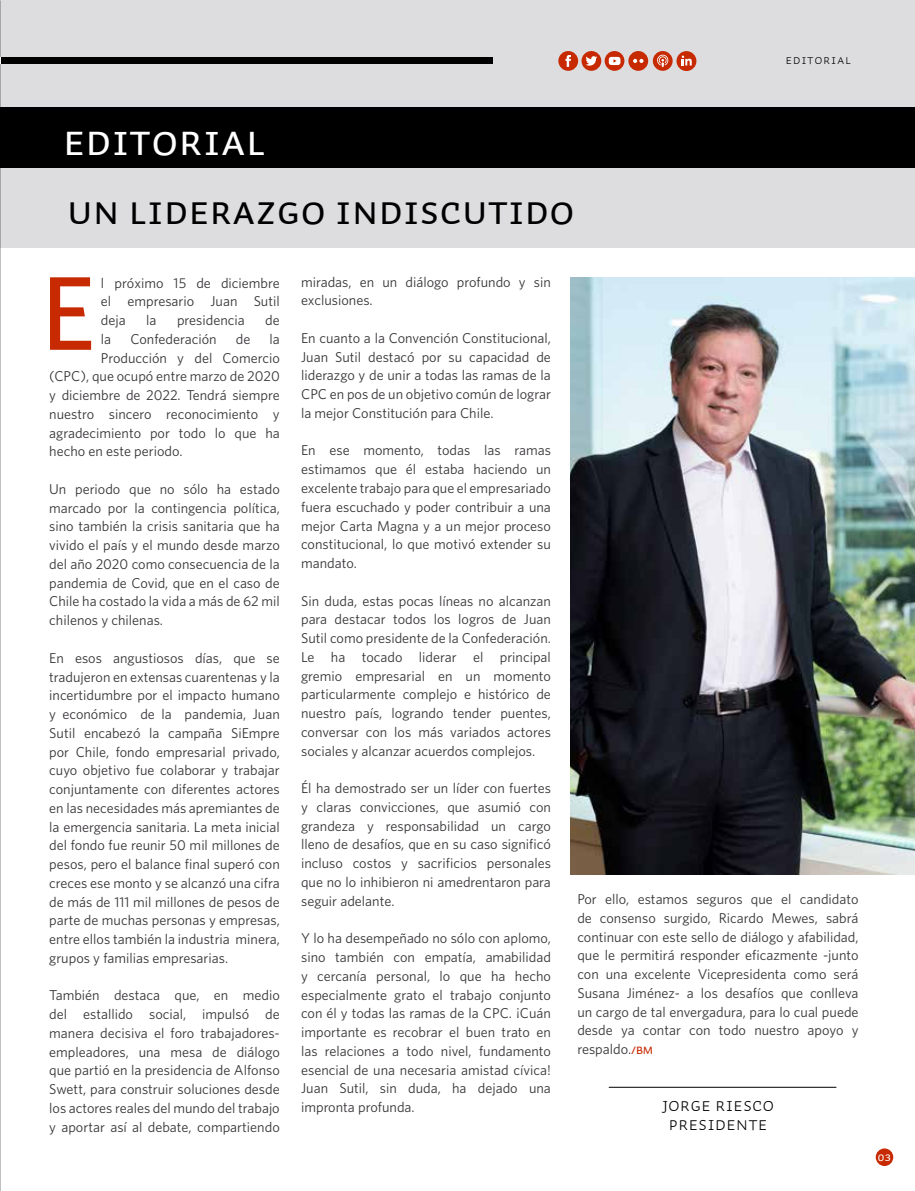
<style>
.page{position:relative;width:915px;height:1191px;background:#fff}
.page>*{position:absolute;margin:0;border:0;box-sizing:border-box;transform-origin:0 0}
.t1{font:45px "Auto 2 Regular Sm Cp";color:#fff}
.t2{font:42px "Auto 2 Regular Sm Cp";color:#000}
.t3{font:19.5px/19.5px "Auto 2 Light Sm Cp";color:#000;text-align:center}
.t4{font:14.25px/18.8px "Whitney";color:#373437;text-align:justify}
.t5{font:13.5px "Auto 2 Light Sm Cp";letter-spacing:.05em;color:#000}
.t6{font:12.75px "Auto 2 Regular Sm Cp";color:#fff}
.s1{font-family:"Auto 2 Regular Sm Cp";color:#c72901}
</style>
<div class="page">
<img style="left:570px;top:277px;width:344px;height:597px">
<div style="left:0;top:0;width:914px;height:247px;background:#dddcde"></div>
<div style="left:0;top:107px;width:914px;height:61px;background:#000"></div>
<div style="left:0;top:57px;width:492px;height:7px;background:#000"></div>
<div style="left:875px;top:1148px;width:17px;height:18px;background:#c72901;border-radius:50%"></div>
<div style="left:581px;top:51px;width:20px;height:20px;background:#c72901;border-radius:50%"></div>
<div style="left:628px;top:51px;width:20px;height:20px;background:#c72901;border-radius:50%"></div>
<svg style="left:585px;top:56px;width:12px;height:10px"></svg>
<div style="left:558px;top:51px;width:20px;height:20px;background:#c72901;border-radius:50%"></div>
<svg style="left:565px;top:55px;width:5px;height:12px"></svg>
<svg style="left:652px;top:51px;width:20px;height:20px"></svg>
<svg style="left:604px;top:51px;width:20px;height:20px"></svg>
<svg style="left:608px;top:57px;width:12px;height:8px"></svg>
<svg style="left:633px;top:59px;width:10px;height:4px"></svg>
<svg style="left:657px;top:55px;width:11px;height:12px"></svg>
<svg style="left:676px;top:51px;width:20px;height:20px"></svg>
<svg style="left:681px;top:56px;width:10px;height:9px"></svg>
<hr style="left:608px;top:1087px;width:228px;height:1px;background:#000">
<svg style="left:50px;top:277px;width:41px;height:73px"></svg>
<p class="t5" style="left:785px;top:51px;width:67px">EDITORIAL</p>
<h1 class="t1" style="left:63px;top:114px;width:204px">EDITORIAL</h1>
<h2 class="t2" style="left:67px;top:185px;width:509px">UN LIDERAZGO INDISCUTIDO</h2>
<p class="t4" style="left:101px;top:273px;width:180px">l próximo 15 de diciembre el empresario Juan Sutil deja</p>
<p class="t4" style="left:146px;top:310px;width:12px">la</p>
<p class="t4" style="left:177px;top:310px;width:69px">presidencia</p>
<p class="t4" style="left:265px;top:310px;width:16px">de</p>
<p class="t4" style="left:101px;top:329px;width:12px">la</p>
<p class="t4" style="left:130px;top:329px;width:88px">Confederación</p>
<p class="t4" style="left:236px;top:329px;width:16px">de</p>
<p class="t4" style="left:269px;top:329px;width:12px">la</p>
<p class="t4" style="left:101px;top:348px;width:180px">Producción y del Comercio</p>
<p class="t4" style="left:49px;top:367px;width:232px">(CPC), que ocupó entre marzo de 2020</p>
<p class="t4" style="left:49px;top:385px;width:232px">y diciembre de 2022. Tendrá siempre</p>
<p class="t4" style="left:49px;top:404px;width:232px">nuestro sincero reconocimiento y</p>
<p class="t4" style="left:49px;top:423px;width:232px">agradecimiento por todo lo que ha</p>
<p class="t4" style="left:49px;top:442px;width:135px">hecho en este periodo.</p>
<p class="t4" style="left:49px;top:479px;width:232px">Un periodo que no sólo ha estado marcado por la contingencia política, sino también la crisis sanitaria que ha vivido el país y el mundo desde marzo del año 2020 como consecuencia de la pandemia de Covid, que en el caso de Chile ha costado la vida a más de 62 mil chilenos y chilenas.</p>
<p class="t4" style="left:49px;top:648px;width:232px">En esos angustiosos días, que se tradujeron en extensas cuarentenas y la incertidumbre por el impacto humano y económico de la pandemia, Juan Sutil encabezó la campaña SiEmpre por Chile, fondo empresarial privado, cuyo objetivo fue colaborar y trabajar conjuntamente con diferentes actores en las necesidades más apremiantes de la emergencia sanitaria. La meta inicial del fondo fue reunir 50 mil millones de pesos, pero el balance final superó con creces ese monto y se alcanzó una cifra de más de 111 mil millones de pesos de parte de muchas personas y empresas, entre ellos también la industria minera, grupos y familias empresarias.</p>
<p class="t4" style="left:49px;top:985px;width:232px">También destaca que, en medio del estallido social, impulsó de manera decisiva el foro trabajadores&shy;empleadores, una mesa de diálogo que partió en la presidencia de Alfonso Swett, para construir soluciones desde los actores reales del mundo del trabajo y aportar así al debate, compartiendo</p>
<p class="t4" style="left:301px;top:272px;width:251px">miradas, en un diálogo profundo y sin exclusiones.</p>
<p class="t4" style="left:301px;top:328px;width:251px">En cuanto a la Convención Constitucional, Juan Sutil destacó por su capacidad de liderazgo y de unir a todas las ramas de la CPC en pos de un objetivo común de lograr la mejor Constitución para Chile.</p>
<p class="t4" style="left:301px;top:441px;width:251px">En ese momento, todas las ramas estimamos que él estaba haciendo un excelente trabajo para que el empresariado fuera escuchado y poder contribuir a una mejor Carta Magna y a un mejor proceso constitucional, lo que motivó extender su mandato.</p>
<p class="t4" style="left:301px;top:591px;width:251px">Sin duda, estas pocas líneas no alcanzan para destacar todos los logros de Juan Sutil como presidente de la Confederación.<br>Le ha tocado liderar el principal gremio empresarial en un momento particularmente complejo e histórico de nuestro país, logrando tender puentes, conversar con los más variados actores sociales y alcanzar acuerdos complejos.</p>
<p class="t4" style="left:301px;top:778px;width:251px">Él ha demostrado ser un líder con fuertes y claras convicciones, que asumió con grandeza y responsabilidad un cargo lleno de desafíos, que en su caso significó incluso costos y sacrificios personales que no lo inhibieron ni amedrentaron para seguir adelante.</p>
<p class="t4" style="left:301px;top:928px;width:251px">Y lo ha desempeñado no sólo con aplomo, sino también con empatía, amabilidad y cercanía personal, lo que ha hecho especialmente grato el trabajo conjunto con él y todas las ramas de la CPC. ¡Cuán importante es recobrar el buen trato en las relaciones a todo nivel, fundamento esencial de una necesaria amistad cívica!<br>Juan Sutil, sin duda, ha dejado una impronta profunda.</p>
<p class="t4" style="left:577px;top:889px;width:283px">Por ello, estamos seguros que el candidato de consenso surgido, Ricardo Mewes, sabrá continuar con este sello de diálogo y afabilidad, que le permitirá responder eficazmente -junto con una excelente Vicepresidenta como será Susana Jiménez- a los desafíos que conlleva un cargo de tal envergadura, para lo cual puede desde ya contar con todo nuestro apoyo y respaldo.<span class="s1">/BM</span></p>
<h3 class="t3" style="left:661px;top:1095px;width:114px">JORGE RIESCO<br>PRESIDENTE</h3>
<p class="t6" style="left:877px;top:1149px;width:15px">03</p>
</div>
